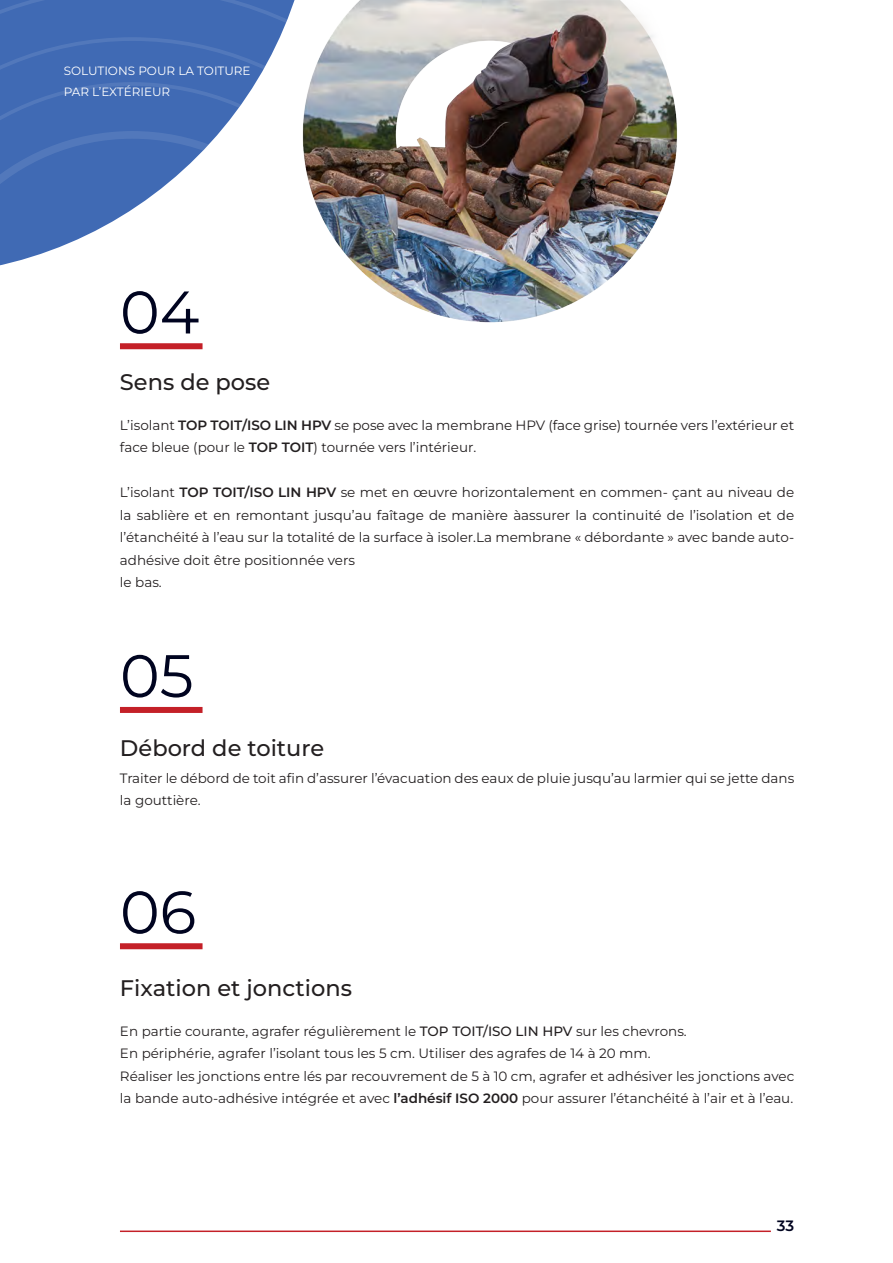
<style>
.page{position:relative;width:893px;height:1263px;background:#fff}
.page>*{position:absolute;margin:0;border:0;box-sizing:border-box;transform-origin:0 0}
.t1{font:60px "Montserrat";color:#000420}
.t2{font:500 22.5px "Montserrat";color:#231f20}
.t3{font:600 15px "Montserrat";color:#000420}
.t4{font:13.5px/22.5px "Montserrat";color:#231f20}
.t5{font:12px/20.4px "Montserrat";color:#fff}
.s1{font-weight:600}
.s2{font-weight:500}
</style>
<div class="page">
<hr style="left:120px;top:1230px;width:651px;height:2px;background:#c42028">
<svg style="left:0;top:0;width:294px;height:265px;fill:#406ab4"></svg>
<div style="left:120px;top:343px;width:83px;height:6px;background:#c42028"></div>
<div style="left:120px;top:707px;width:83px;height:6px;background:#c42028"></div>
<div style="left:120px;top:943px;width:83px;height:6px;background:#c42028"></div>
<img style="left:302px;top:0;width:376px;height:323px">
<p class="t5" style="left:64px;top:61px;width:188px">SOLUTIONS POUR LA TOITURE<br>PAR L’EXTÉRIEUR</p>
<h1 class="t1" style="left:120px;top:271px;width:81px">04</h1>
<h2 class="t2" style="left:120px;top:367px;width:152px">Sens de pose</h2>
<p class="t4" style="left:120px;top:413px;width:676px">L’isolant <span class="s1">TOP TOIT/ISO LIN HPV</span> se pose avec la membrane HPV (face grise) tournée vers l’extérieur et face bleue (pour le <span class="s1">TOP TOIT</span>) tournée vers l’intérieur.</p>
<p class="t4" style="left:120px;top:481px;width:676px">L’isolant <span class="s1">TOP TOIT/ISO LIN HPV</span> se met en œuvre horizontalement en commen- çant au niveau de la sablière et en remontant jusqu’au faîtage de manière àassurer la continuité de l’isolation et de l’étanchéité à l’eau sur la totalité de la surface à isoler.La membrane « débordante » avec bande auto&shy;adhésive doit être positionnée vers<br>le bas.</p>
<h1 class="t1" style="left:120px;top:635px;width:75px">05</h1>
<h2 class="t2" style="left:120px;top:732px;width:206px">Débord de toiture</h2>
<p class="t4" style="left:120px;top:766px;width:676px">Traiter le débord de toit afin d’assurer l’évacuation des eaux de pluie jusqu’au larmier qui se jette dans la gouttière.</p>
<h1 class="t1" style="left:120px;top:871px;width:78px">06</h1>
<h2 class="t2" style="left:120px;top:973px;width:234px">Fixation et jonctions</h2>
<p class="t4" style="left:120px;top:1019px;width:676px">En partie courante, agrafer régulièrement le <span class="s2">TOP TOIT/ISO LIN HPV</span> sur les chevrons.<br>En périphérie, agrafer l’isolant tous les 5 cm. Utiliser des agrafes de 14 à 20 mm.<br>Réaliser les jonctions entre lés par recouvrement de 5 à 10 cm, agrafer et adhésiver les jonctions avec la bande auto-adhésive intégrée et avec <span class="s1">l’adhésif ISO 2000</span> pour assurer l’étanchéité à l’air et à l’eau.</p>
<p class="t3" style="left:777px;top:1215px;width:19px">33</p>
</div>
